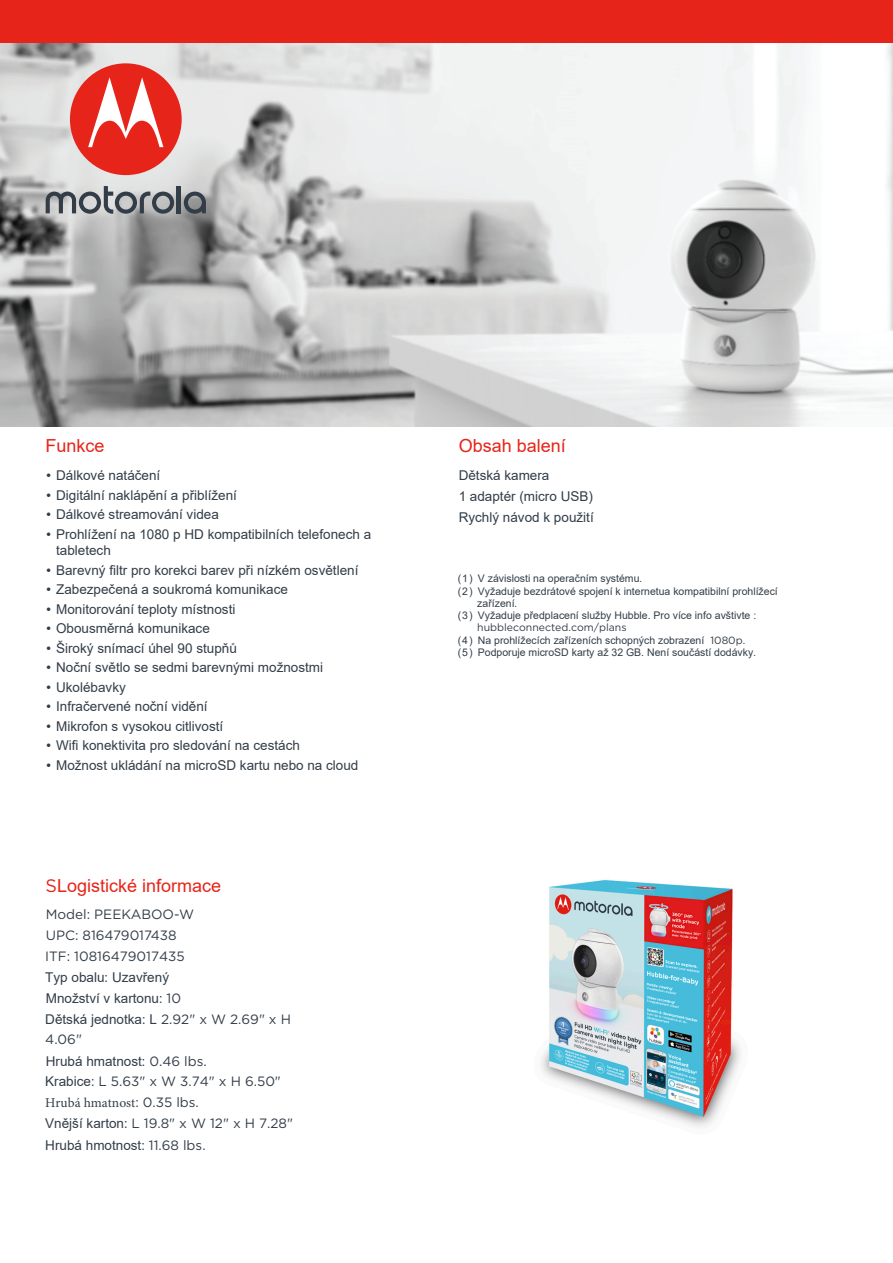
<style>
.page{position:relative;width:893px;height:1263px;background:#fff}
.page>*{position:absolute;margin:0;border:0;box-sizing:border-box;transform-origin:0 0}
.t1{font:18px "Arial";color:#e72419}
.t2{font:13.5px/20.9px "Arial";color:#323d48}
.t3{font:13.5px/21px "Gotham";letter-spacing:-.005em;color:#323d48}
.t4{font:13.5px "Minion Pro";letter-spacing:-.005em;color:#323d48}
.t5{font:10.5px/12.6px "Arial";color:#323d48}
.t6{font:10.5px "Gotham";color:#323d48}
.s1{font-family:"Gotham"}
.s2{font-family:"Arial"}
</style>
<div class="page">
<img style="left:0;top:42px;width:893px;height:384px">
<div style="left:0;top:0;width:893px;height:42px;background:#e72419"></div>
<svg style="left:184px;top:192px;width:22px;height:22px"></svg>
<hr style="left:177px;top:186px;width:4px;height:27px;background:#323d48">
<svg style="left:46px;top:186px;width:128px;height:28px;background:#999da0"></svg>
<div style="left:70px;top:63px;width:112px;height:112px;background:#e72419;border-radius:50%"></div>
<svg style="left:88px;top:77px;width:75px;height:70px"></svg>
<img style="left:541px;top:879px;width:200px;height:248px">
<h1 class="t1" style="left:46px;top:433px;width:61px">Funkce</h1>
<p class="t2" style="left:46px;top:465px;width:116px"><span class="s1">•</span> Dálkové natáčení</p>
<p class="t2" style="left:46px;top:485px;width:193px"><span class="s1">•</span> Digitální naklápění a přiblížení</p>
<p class="t2" style="left:46px;top:504px;width:175px"><span class="s1">•</span> Dálkové streamování videa</p>
<p class="t2" style="left:56px;top:526px;width:317px;line-height:16.2px;text-indent:-11px"><span class="s1">•</span> Prohlížení na 1080 p HD kompatibilních telefonech a tabletech</p>
<p class="t2" style="left:46px;top:559px;width:314px"><span class="s1">•</span> Barevný filtr pro korekci barev při nízkém osvětlení</p>
<p class="t2" style="left:46px;top:579px;width:244px"><span class="s1">•</span> Zabezpečená a soukromá komunikace</p>
<p class="t2" style="left:46px;top:598px;width:191px"><span class="s1">•</span> Monitorování teploty místnosti</p>
<p class="t2" style="left:46px;top:618px;width:166px"><span class="s1">•</span> Obousměrná komunikace</p>
<p class="t2" style="left:46px;top:637px;width:193px"><span class="s1">•</span> Široký snímací úhel 90 stupňů</p>
<p class="t2" style="left:46px;top:657px;width:279px"><span class="s1">•</span> Noční světlo se sedmi barevnými možnostmi</p>
<p class="t2" style="left:46px;top:676px;width:82px"><span class="s1">•</span> Ukolébavky</p>
<p class="t2" style="left:46px;top:696px;width:164px"><span class="s1">•</span> Infračervené noční vidění</p>
<p class="t2" style="left:46px;top:715px;width:179px"><span class="s1">•</span> Mikrofon s vysokou citlivostí</p>
<p class="t2" style="left:46px;top:735px;width:256px"><span class="s1">•</span> Wifi konektivita pro sledování na cestách</p>
<p class="t2" style="left:46px;top:754px;width:314px"><span class="s1">•</span> Možnost ukládání na microSD kartu nebo na cloud</p>
<h1 class="t1" style="left:46px;top:873px;width:177px"><span class="s1">S</span>Logistické informace</h1>
<p class="t3" style="left:45px;top:903px;width:150px">Model: PEEKABOO-W<br>UPC: 816479017438<br>ITF: 10816479017435</p>
<p class="t2" style="left:45px;top:967px;width:247px">Typ obalu<span class="s1">:</span> Uzavřený<br>Množství v kartonu<span class="s1">: 10<br></span>Dětská jednotka<span class="s1">:</span> L <span class="s1">2.92" x W 2.69" x H</span></p>
<p class="t3" style="left:45px;top:1028px;width:38px">4.06"</p>
<p class="t2" style="left:46px;top:1051px;width:162px">Hrubá hmatnost<span class="s1">: 0.46 lbs.</span></p>
<p class="t3" style="left:45px;top:1070px;width:237px"><span class="s2">Krabice</span>: L 5.63" x W 3.74" x H 6.50"</p>
<p class="t4" style="left:45px;top:1094px;width:155px">Hrubá hmatnost<span class="s1">: 0.35 lbs.</span></p>
<p class="t3" style="left:45px;top:1112px;width:249px"><span class="s2">Vnější karton</span>: L 19.8" x W 12" x H 7.28"</p>
<p class="t2" style="left:45px;top:1135px;width:162px">Hrubá hmotnost<span class="s1">: 11.68 lbs.</span></p>
<h1 class="t1" style="left:459px;top:434px;width:109px">Obsah balení</h1>
<p class="t2" style="left:459px;top:465px;width:137px">Dětská kamera<br>1 adaptér (micro USB)<br>Rychlý návod k použití</p>
<p class="t5" style="left:458px;top:572px;width:186px">(1) V závislosti na operačním systému<span class="s1">.</span></p>
<p class="t5" style="left:458px;top:585px;width:322px">(2) Vyžaduje bezdrátové spojení k internetua kompatibilní prohlížecí</p>
<p class="t5" style="left:477px;top:597px;width:41px">zařízení<span class="s1">.</span></p>
<p class="t5" style="left:458px;top:609px;width:300px">(3) Vyžaduje předplacení služby Hubble. Pro více info avštivte :</p>
<p class="t6" style="left:477px;top:621px;width:151px">hubbleconnected.com/plans</p>
<p class="t5" style="left:458px;top:634px;width:300px">(4) Na prohlížecích zařízeních schopných zobrazení <span class="s1">1080p. </span>(5) Podporuje microSD karty až 32 GB. Není součástí dodávky<span class="s1">.</span></p>
</div>
